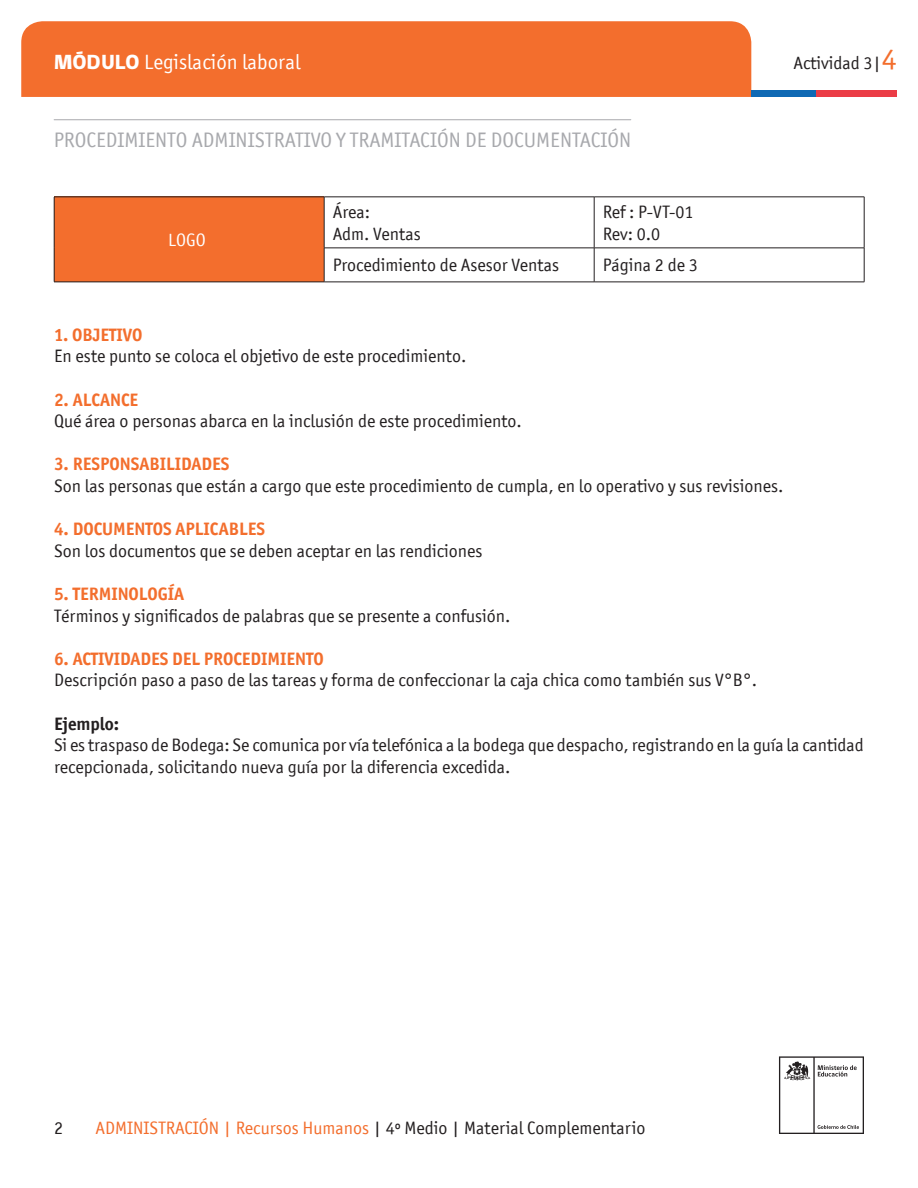
<style>
.page{position:relative;width:918px;height:1188px;background:#fff}
.page>*{position:absolute;margin:0;border:0;box-sizing:border-box;transform-origin:0 0}
.t1{font:21px "Officina San ITC";color:#a8a9ad}
.t2{font:21px "Officina San ITC";color:#fff}
.t3{font:18px/21.6px "Officina San ITC";color:#231f20}
.t4{font:700 18px "Officina San ITC";color:#f36e2d}
.t5{font:700 18px "Officina San ITC";color:#231f20}
.t6{font:18px "Officina San ITC";color:#fff}
.s1{font-family:"gob CL";font-weight:800}
.s2{font-size:30px;color:#f36e2d}
.s3{color:#f36e2d}
</style>
<div class="page">
<svg style="left:779px;top:1056px;width:85px;height:78px"></svg>
<div style="left:21px;top:21px;width:730px;height:76px;background:#f36e2d"></div>
<div style="left:751px;top:90px;width:65px;height:7px;background:#0f69b4"></div>
<div style="left:816px;top:90px;width:81px;height:7px;background:#eb3c46"></div>
<hr style="left:54px;top:119px;width:577px;height:1px;background:#a8a9ad">
<div style="left:54px;top:197px;width:270px;height:85px;background:#f36e2d"></div>
<hr style="left:54px;top:197px;width:270px;height:1px;background:#231f20">
<hr style="left:54px;top:197px;width:1px;height:51px;background:#231f20">
<hr style="left:324px;top:197px;width:270px;height:1px;background:#231f20">
<hr style="left:324px;top:197px;width:1px;height:51px;background:#231f20">
<hr style="left:594px;top:197px;width:270px;height:1px;background:#231f20">
<hr style="left:594px;top:197px;width:1px;height:51px;background:#231f20">
<hr style="left:864px;top:197px;width:1px;height:51px;background:#231f20">
<hr style="left:54px;top:248px;width:1px;height:34px;background:#231f20">
<hr style="left:324px;top:248px;width:270px;height:1px;background:#231f20">
<hr style="left:324px;top:248px;width:1px;height:34px;background:#231f20">
<hr style="left:594px;top:248px;width:270px;height:1px;background:#231f20">
<hr style="left:594px;top:248px;width:1px;height:34px;background:#231f20">
<hr style="left:864px;top:248px;width:1px;height:34px;background:#231f20">
<hr style="left:54px;top:282px;width:270px;height:1px;background:#231f20">
<hr style="left:324px;top:282px;width:270px;height:1px;background:#231f20">
<hr style="left:594px;top:282px;width:270px;height:1px;background:#231f20">
<p class="t2" style="left:54px;top:50px;width:248px"><span class="s1">MÓDULO</span> Legislación laboral</p>
<p class="t1" style="left:54px;top:128px;width:579px">PROCEDIMIENTO ADMINISTRATIVO Y TRAMITACIÓN DE DOCUMENTACIÓN</p>
<p class="t6" style="left:168px;top:229px;width:39px">LOGO</p>
<p class="t3" style="left:333px;top:201px;width:39px">Área:</p>
<p class="t3" style="left:333px;top:223px;width:90px">Adm. Ventas</p>
<p class="t3" style="left:603px;top:201px;width:92px">Ref : P-VT-01</p>
<p class="t3" style="left:603px;top:223px;width:59px">Rev: 0.0</p>
<p class="t3" style="left:333px;top:254px;width:228px">Procedimiento de Asesor Ventas</p>
<p class="t3" style="left:603px;top:254px;width:97px">Página 2 de 3</p>
<p class="t3" style="left:794px;top:52px;width:105px">Actividad 3|<span class="s2">4</span></p>
<p class="t4" style="left:54px;top:324px;width:90px">1. OBJETIVO</p>
<p class="t3" style="left:54px;top:346px;width:414px">En este punto se coloca el objetivo de este procedimiento.</p>
<p class="t4" style="left:54px;top:388px;width:86px">2. ALCANCE</p>
<p class="t3" style="left:54px;top:410px;width:469px">Qué área o personas abarca en la inclusión de este procedimiento.</p>
<p class="t4" style="left:54px;top:453px;width:177px">3. RESPONSABILIDADES</p>
<p class="t3" style="left:54px;top:475px;width:731px">Son las personas que están a cargo que este procedimiento de cumpla, en lo operativo y sus revisiones.</p>
<p class="t4" style="left:54px;top:518px;width:213px">4. DOCUMENTOS APLICABLES</p>
<p class="t3" style="left:54px;top:540px;width:430px">Son los documentos que se deben aceptar en las rendiciones</p>
<p class="t4" style="left:54px;top:583px;width:132px">5. TERMINOLOGÍA</p>
<p class="t3" style="left:54px;top:605px;width:458px">Términos y significados de palabras que se presente a confusión.</p>
<p class="t4" style="left:54px;top:648px;width:271px">6. ACTIVIDADES DEL PROCEDIMIENTO</p>
<p class="t3" style="left:54px;top:670px;width:705px">Descripción paso a paso de las tareas y forma de confeccionar la caja chica como también sus V°B°.</p>
<p class="t5" style="left:54px;top:712px;width:67px">Ejemplo:</p>
<p class="t3" style="left:54px;top:734px;width:811px">Si es traspaso de Bodega: Se comunica por vía telefónica a la bodega que despacho, registrando en la guía la cantidad recepcionada, solicitando nueva guía por la diferencia excedida.</p>
<p class="t3" style="left:54px;top:1117px;width:10px">2</p>
<p class="t3" style="left:95px;top:1117px;width:551px"><span class="s3">ADMINISTRACIÓN | Recursos Humanos</span> | 4º Medio | Material Complementario</p>
</div>
